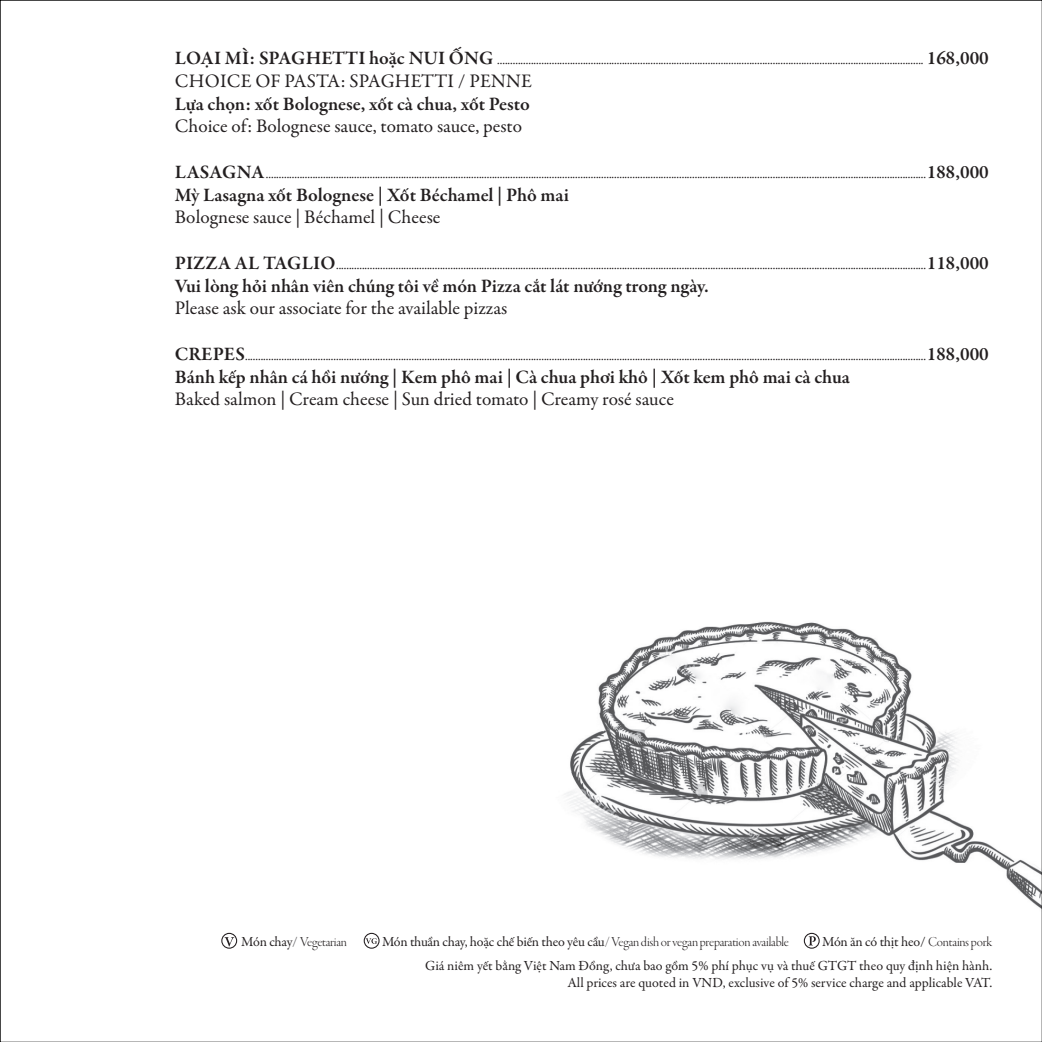
<style>
.page{position:relative;width:1042px;height:1042px;background:#fff}
.page>*{position:absolute;margin:0;border:0;box-sizing:border-box;transform-origin:0 0}
.Paragraph_Style_2{font:19.25px "Garamond Premr Pro Lt Disp";color:#231f20}
.Paragraph_Style_2-2{font:600 19.25px "Garamond Premr Pro";letter-spacing:-.005em;color:#231f20}
.Paragraph_Style_2-3{font:19.25px "Garamond Premr Pro";color:#231f20}
.t1{font:14px/23.6px "Garamond Premr Pro";color:#231f20;text-align:right}
.t2{font:14px "Garamond Premr Pro Lt Disp";letter-spacing:-.015em;color:#231f20}
.s1{font-family:"Garamond Premr Pro";font-weight:600}
.s2{font-family:"Garamond Premr Pro"}
.s3{font-family:"Garamond Premr Pro";color:#636366}
.s4{font-family:"Garamond Premr Pro Lt Disp"}
</style>
<div class="page">
<svg style="left:804px;top:933px;width:15px;height:15px"></svg>
<svg style="left:364px;top:933px;width:15px;height:15px"></svg>
<svg style="left:221px;top:933px;width:16px;height:15px"></svg>
<img style="left:564px;top:621px;width:476px;height:287px">
<p class="Paragraph_Style_2" style="left:175px;top:48px;width:815px"><span class="s1">LOẠI MÌ: SPAGHETTI hoặc NUI ỐNG</span> .................................................................................................................................................................... <span class="s1">168,000</span></p>
<p class="Paragraph_Style_2-3" style="left:175px;top:69px;width:359px">CHOICE OF PASTA: SPAGHETTI / PENNE</p>
<p class="Paragraph_Style_2-2" style="left:175px;top:92px;width:356px">Lựa chọn: xốt Bolognese, xốt cà chua, xốt Pesto</p>
<p class="Paragraph_Style_2-3" style="left:175px;top:115px;width:348px">Choice of: Bolognese sauce, tomato sauce, pesto</p>
<p class="Paragraph_Style_2" style="left:175px;top:161px;width:815px"><span class="s1">LASAGNA</span>..............................................................................................................................................................................................................................................................<span class="s1">188,000</span></p>
<p class="Paragraph_Style_2-2" style="left:175px;top:183px;width:395px">Mỳ Lasagna xốt Bolognese | Xốt Béchamel | Phô mai</p>
<p class="Paragraph_Style_2-3" style="left:175px;top:206px;width:267px">Bolognese sauce | Béchamel | Cheese</p>
<p class="Paragraph_Style_2" style="left:175px;top:252px;width:815px"><span class="s1">PIZZA AL TAGLIO</span>...................................................................................................................................................................................................................................<span class="s1">118,000</span></p>
<p class="Paragraph_Style_2-2" style="left:175px;top:274px;width:535px">Vui lòng hỏi nhân viên chúng tôi về món Pizza cắt lát nướng trong ngày.</p>
<p class="Paragraph_Style_2-3" style="left:175px;top:297px;width:334px">Please ask our associate for the available pizzas</p>
<p class="Paragraph_Style_2" style="left:175px;top:343px;width:815px"><span class="s1">CREPES</span>......................................................................................................................................................................................................................................................................<span class="s1">188,000</span></p>
<p class="Paragraph_Style_2-2" style="left:175px;top:365px;width:676px">Bánh kếp nhân cá hồi nướng | Kem phô mai | Cà chua phơi khô | Xốt kem phô mai cà chua</p>
<p class="Paragraph_Style_2-3" style="left:175px;top:388px;width:500px">Baked salmon | Cream cheese | Sun dried tomato | Creamy rosé sauce</p>
<p class="t2" style="left:241px;top:934px;width:107px"><span class="s2">Món chay</span><span class="s3">/</span> Vegetarian</p>
<p class="t2" style="left:382px;top:934px;width:408px"><span class="s2">Món thuần chay, hoặc chế biến theo yêu cầu</span>/ Vegan dish or vegan preparation available</p>
<p class="t1" style="left:425px;top:930px;width:568px">Món ăn có thịt heo/ <span class="s4">Contains pork<br></span>Giá niêm yết bằng Việt Nam Đồng, chưa bao gồm 5% phí phục vụ và thuế GTGT theo quy định hiện hành.</p>
<p class="t1" style="left:567px;top:971px;width:426px">All prices are quoted in VND, exclusive of 5% service charge and applicable VAT.</p>
</div>
